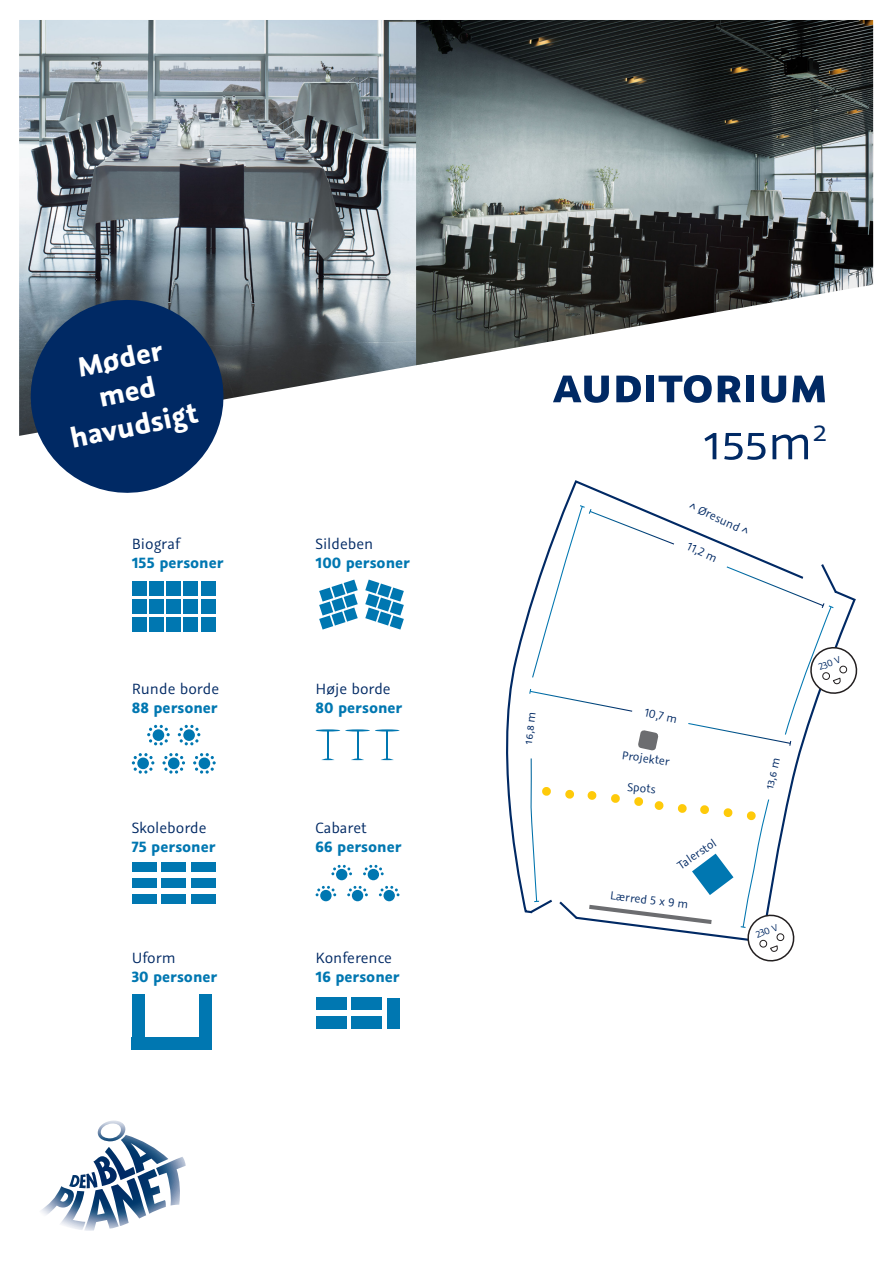
<style>
.page{position:relative;width:893px;height:1263px;background:#fff}
.page>*{position:absolute;margin:0;border:0;box-sizing:border-box;transform-origin:0 0}
.t1{font:700 54px "Graublau Sans";color:#002964}
.t2{font:54px "Graublau Sans";color:#002964}
.t3{font:700 30.75px "Graublau Sans";color:#fff}
.t4{font:700 16.65px/19.5px "Graublau Sans";color:#0077b1}
.t5{font:16.65px/19.5px "Graublau Sans";color:#002964}
.t6{font:12.9px "Graublau Sans";color:#002964}
.t7{font:10.5px "Graublau Sans";color:#002964}
.s1{font-weight:400;color:#002964}
.s2{font-weight:700;color:#0077b1}
</style>
<div class="page">
<img style="left:19px;top:20px;width:398px;height:416px">
<img style="left:416px;top:20px;width:457px;height:345px">
<svg style="left:506px;top:480px;width:297px;height:460px"></svg>
<svg style="left:637px;top:730px;width:22px;height:21px"></svg>
<svg style="left:692px;top:854px;width:41px;height:41px"></svg>
<svg style="left:589px;top:905px;width:123px;height:19px"></svg>
<svg style="left:528px;top:688px;width:105px;height:24px"></svg>
<svg style="left:531px;top:504px;width:144px;height:175px"></svg>
<svg style="left:587px;top:790px;width:10px;height:10px"></svg>
<svg style="left:610px;top:793px;width:10px;height:10px"></svg>
<svg style="left:634px;top:796px;width:10px;height:10px"></svg>
<svg style="left:654px;top:800px;width:10px;height:10px"></svg>
<svg style="left:677px;top:803px;width:10px;height:10px"></svg>
<svg style="left:700px;top:805px;width:9px;height:10px"></svg>
<svg style="left:723px;top:808px;width:10px;height:10px"></svg>
<svg style="left:739px;top:798px;width:58px;height:164px"></svg>
<svg style="left:528px;top:757px;width:52px;height:175px"></svg>
<svg style="left:687px;top:562px;width:171px;height:185px"></svg>
<div style="left:132px;top:862px;width:25px;height:10px;background:#0077b1"></div>
<div style="left:132px;top:878px;width:25px;height:10px;background:#0077b1"></div>
<div style="left:132px;top:894px;width:25px;height:10px;background:#0077b1"></div>
<div style="left:161px;top:862px;width:25px;height:10px;background:#0077b1"></div>
<div style="left:161px;top:878px;width:25px;height:10px;background:#0077b1"></div>
<div style="left:161px;top:894px;width:25px;height:10px;background:#0077b1"></div>
<div style="left:191px;top:862px;width:25px;height:10px;background:#0077b1"></div>
<div style="left:191px;top:878px;width:25px;height:10px;background:#0077b1"></div>
<div style="left:191px;top:894px;width:25px;height:10px;background:#0077b1"></div>
<div style="left:336px;top:869px;width:11px;height:11px;background:#0077b1;border-radius:50%"></div>
<svg style="left:331px;top:865px;width:21px;height:10px"></svg>
<div style="left:368px;top:869px;width:11px;height:11px;background:#0077b1;border-radius:50%"></div>
<svg style="left:363px;top:865px;width:21px;height:10px"></svg>
<div style="left:320px;top:890px;width:12px;height:11px;background:#0077b1;border-radius:50%"></div>
<svg style="left:316px;top:886px;width:20px;height:10px"></svg>
<div style="left:352px;top:890px;width:11px;height:11px;background:#0077b1;border-radius:50%"></div>
<svg style="left:347px;top:886px;width:21px;height:10px"></svg>
<div style="left:383px;top:890px;width:12px;height:11px;background:#0077b1;border-radius:50%"></div>
<svg style="left:379px;top:886px;width:20px;height:10px"></svg>
<svg style="left:365px;top:580px;width:39px;height:49px"></svg>
<svg style="left:319px;top:580px;width:39px;height:49px"></svg>
<div style="left:132px;top:581px;width:15px;height:15px;background:#0077b1"></div>
<div style="left:132px;top:599px;width:15px;height:15px;background:#0077b1"></div>
<div style="left:132px;top:616px;width:15px;height:15px;background:#0077b1"></div>
<div style="left:149px;top:581px;width:15px;height:15px;background:#0077b1"></div>
<div style="left:149px;top:599px;width:15px;height:15px;background:#0077b1"></div>
<div style="left:149px;top:616px;width:15px;height:15px;background:#0077b1"></div>
<div style="left:166px;top:581px;width:15px;height:15px;background:#0077b1"></div>
<div style="left:166px;top:599px;width:15px;height:15px;background:#0077b1"></div>
<div style="left:166px;top:616px;width:15px;height:15px;background:#0077b1"></div>
<div style="left:183px;top:581px;width:15px;height:15px;background:#0077b1"></div>
<div style="left:183px;top:599px;width:15px;height:15px;background:#0077b1"></div>
<div style="left:183px;top:616px;width:15px;height:15px;background:#0077b1"></div>
<div style="left:201px;top:581px;width:15px;height:15px;background:#0077b1"></div>
<div style="left:201px;top:599px;width:15px;height:15px;background:#0077b1"></div>
<div style="left:201px;top:616px;width:15px;height:15px;background:#0077b1"></div>
<svg style="left:178px;top:725px;width:22px;height:20px"></svg>
<svg style="left:147px;top:725px;width:23px;height:20px"></svg>
<div style="left:183px;top:729px;width:12px;height:12px;background:#0077b1;border-radius:50%"></div>
<div style="left:153px;top:729px;width:11px;height:12px;background:#0077b1;border-radius:50%"></div>
<svg style="left:162px;top:753px;width:23px;height:21px"></svg>
<svg style="left:193px;top:753px;width:23px;height:21px"></svg>
<svg style="left:132px;top:753px;width:22px;height:21px"></svg>
<div style="left:168px;top:757px;width:12px;height:12px;background:#0077b1;border-radius:50%"></div>
<div style="left:199px;top:757px;width:11px;height:12px;background:#0077b1;border-radius:50%"></div>
<div style="left:137px;top:757px;width:12px;height:12px;background:#0077b1;border-radius:50%"></div>
<div style="left:316px;top:998px;width:31px;height:12px;background:#0077b1"></div>
<div style="left:351px;top:998px;width:31px;height:12px;background:#0077b1"></div>
<div style="left:316px;top:1017px;width:31px;height:12px;background:#0077b1"></div>
<div style="left:351px;top:1017px;width:31px;height:12px;background:#0077b1"></div>
<div style="left:387px;top:998px;width:12px;height:31px;background:#0077b1"></div>
<hr style="left:316px;top:729px;width:24px;height:2px;background:#0077b1;border-radius:50%">
<hr style="left:327px;top:731px;width:2px;height:29px;background:#0077b1">
<svg style="left:321px;top:758px;width:13px;height:2px"></svg>
<hr style="left:345px;top:729px;width:25px;height:2px;background:#0077b1;border-radius:50%">
<svg style="left:351px;top:731px;width:13px;height:29px"></svg>
<hr style="left:375px;top:729px;width:24px;height:2px;background:#0077b1;border-radius:50%">
<svg style="left:381px;top:731px;width:13px;height:29px"></svg>
<svg style="left:41px;top:1120px;width:145px;height:106px"></svg>
<div style="left:199px;top:994px;width:12px;height:56px;background:#0077b1"></div>
<div style="left:132px;top:994px;width:12px;height:56px;background:#0077b1"></div>
<div style="left:132px;top:1037px;width:73px;height:13px;background:#0077b1"></div>
<svg style="left:24px;top:293px;width:207px;height:200px;background:#2f4f7a"></svg>
<p class="t3" style="left:74px;top:347px;width:92px;rotate:-11deg">Møder</p>
<p class="t3" style="left:67px;top:418px;width:133px;rotate:-11deg">havudsigt</p>
<p class="t4" style="left:132px;top:533px;width:93px"><span class="s1">Biograf<br></span>155 personer</p>
<p class="t5" style="left:132px;top:679px;width:89px">Runde borde</p>
<p class="t4" style="left:132px;top:698px;width:87px">88 personer</p>
<p class="t4" style="left:316px;top:533px;width:96px"><span class="s1">Sildeben<br></span>100 personer</p>
<p class="t5" style="left:316px;top:679px;width:77px">Høje borde</p>
<p class="t4" style="left:316px;top:698px;width:88px">80 personer</p>
<p class="t5" style="left:132px;top:817px;width:85px">Skoleborde<br><span class="s2">75 personer</span></p>
<p class="t4" style="left:316px;top:817px;width:87px"><span class="s1">Cabaret<br></span>66 personer</p>
<p class="t5" style="left:132px;top:948px;width:46px">Uform</p>
<p class="t4" style="left:132px;top:967px;width:87px">30 personer</p>
<p class="t5" style="left:316px;top:948px;width:78px">Konference</p>
<p class="t4" style="left:316px;top:967px;width:86px">16 personer</p>
<p class="t1" style="left:553px;top:350px;width:276px">auditorium</p>
<p class="t2" style="left:703px;top:410px;width:126px">155m<sup>2</sup></p>
<p class="t6" style="left:693px;top:498px;width:65px;rotate:24deg">^ Øresund ^</p>
<p class="t6" style="left:691px;top:538px;width:33px;rotate:25deg">11,2 m</p>
<p class="t6" style="left:520px;top:743px;width:34px;rotate:-83deg">16,8 m</p>
<p class="t6" style="left:646px;top:705px;width:35px;rotate:12deg">10,7 m</p>
<p class="t6" style="left:623px;top:747px;width:49px;rotate:8deg">Projekter</p>
<p class="t6" style="left:628px;top:779px;width:30px;rotate:5deg">Spots</p>
<p class="t6" style="left:674px;top:860px;width:46px;rotate:-34deg">Talerstol</p>
<p class="t6" style="left:611px;top:887px;width:80px;rotate:7deg">Lærred 5 x 9 m</p>
<p class="t6" style="left:761px;top:787px;width:34px;rotate:-77deg">13,6 m</p>
<p class="t7" style="left:817px;top:661px;width:24px;rotate:-21deg">230 V</p>
<p class="t7" style="left:754px;top:929px;width:24px;rotate:-21deg">230 V</p>
</div>
